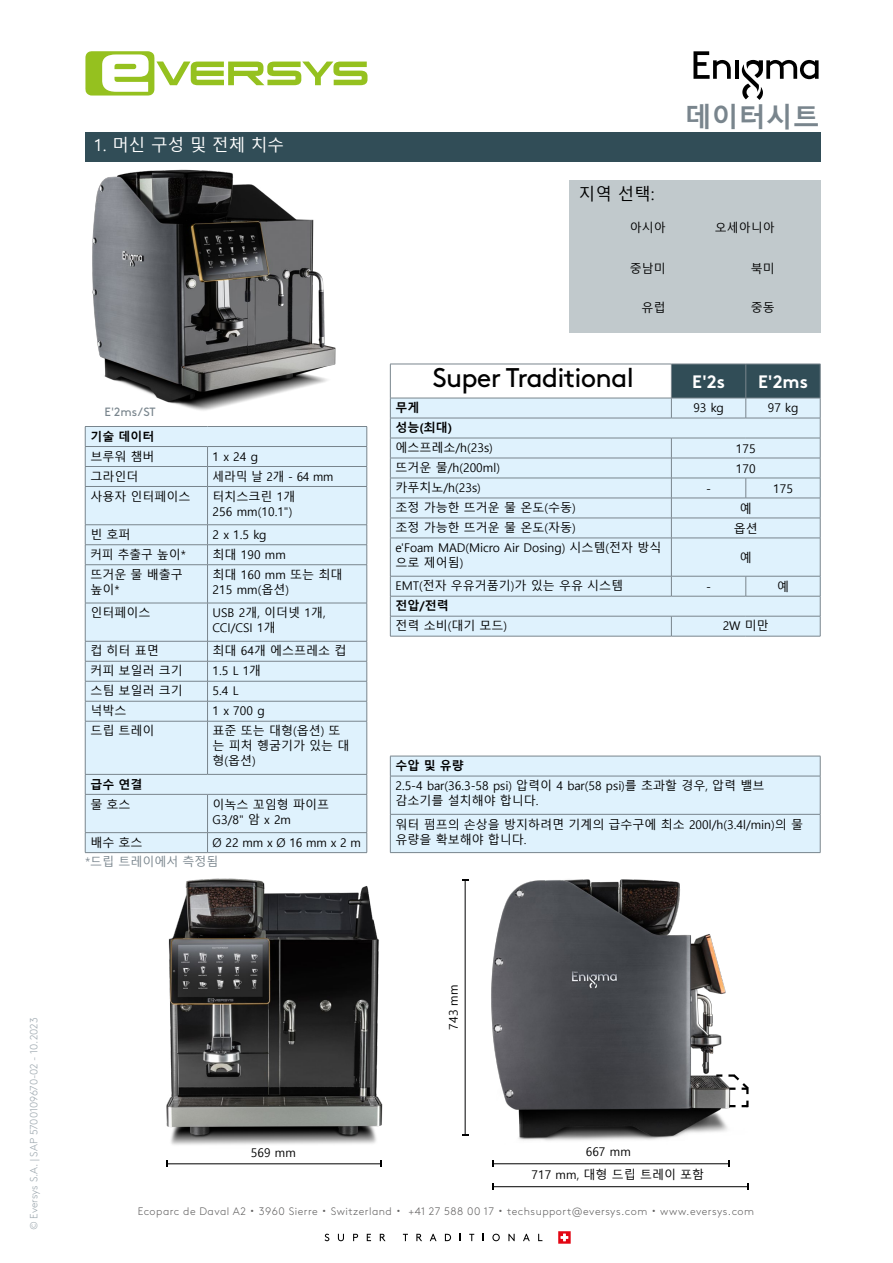
<style>
.page{position:relative;width:893px;height:1263px;background:#fff}
.page>*{position:absolute;margin:0;border:0;box-sizing:border-box;transform-origin:0 0}
.t1{font:27px "Brown Pro";letter-spacing:-.03em;color:#000}
.t2{font:700 27px "Malgun Gothic";color:#79858d}
.t3{font:700 18px "Brown Pro";color:#fff}
.t4{font:16.5px "Malgun Gothic";color:#fff}
.t5{font:16.5px "Malgun Gothic";color:#000}
.t6{font:12px/15px "Malgun Gothic";color:#000}
.t7{font:700 12px "Malgun Gothic";color:#000}
.t8{font:12px "Malgun Gothic";color:#79858d}
.t9{font:12px "Brown Pro";color:#79858d}
.t10{font:300 10.8px "Brown Pro";letter-spacing:.045em;color:#646363}
.t11{font:300 10.5px "Brown Pro";letter-spacing:-.005em;color:#9ca7ae}
.s1{font-family:"Koz Go Pr 6 N";font-weight:400}
</style>
<div class="page">
<svg style="left:85px;top:51px;width:282px;height:45px"></svg>
<svg style="left:325px;top:1234px;width:4px;height:7px"></svg>
<svg style="left:338px;top:1234px;width:6px;height:7px"></svg>
<svg style="left:353px;top:1234px;width:5px;height:7px"></svg>
<svg style="left:367px;top:1234px;width:4px;height:7px"></svg>
<svg style="left:380px;top:1234px;width:6px;height:7px"></svg>
<svg style="left:403px;top:1234px;width:5px;height:7px"></svg>
<svg style="left:416px;top:1234px;width:6px;height:7px"></svg>
<svg style="left:430px;top:1234px;width:7px;height:7px"></svg>
<svg style="left:445px;top:1234px;width:6px;height:7px"></svg>
<svg style="left:469px;top:1234px;width:5px;height:7px"></svg>
<svg style="left:492px;top:1234px;width:8px;height:7px"></svg>
<svg style="left:508px;top:1234px;width:7px;height:7px"></svg>
<svg style="left:523px;top:1234px;width:7px;height:7px"></svg>
<svg style="left:538px;top:1234px;width:4px;height:7px"></svg>
<svg style="left:558px;top:1231px;width:13px;height:13px"></svg>
<svg style="left:693px;top:51px;width:38px;height:28px"></svg>
<hr style="left:735px;top:60px;width:4px;height:19px;background:#000">
<svg style="left:742px;top:60px;width:77px;height:40px"></svg>
<div style="left:85px;top:132px;width:736px;height:30px;background:#314d57"></div>
<img style="left:84px;top:169px;width:252px;height:260px">
<div style="left:85px;top:426px;width:282px;height:20px;background:#dff2fd"></div>
<div style="left:208px;top:446px;width:159px;height:20px;background:#dff2fd"></div>
<div style="left:208px;top:466px;width:159px;height:20px;background:#dff2fd"></div>
<div style="left:85px;top:486px;width:123px;height:39px;background:#dff2fd"></div>
<div style="left:208px;top:486px;width:159px;height:39px;background:#dff2fd"></div>
<hr style="left:85px;top:426px;width:123px;height:1px;background:#79858d">
<hr style="left:208px;top:426px;width:159px;height:1px;background:#79858d">
<hr style="left:208px;top:446px;width:159px;height:1px;background:#79858d">
<hr style="left:208px;top:466px;width:159px;height:1px;background:#79858d">
<div style="left:85px;top:427px;width:123px;height:59px;background:#dff2fd"></div>
<svg style="left:367px;top:427px;width:1px;height:59px"></svg>
<hr style="left:85px;top:486px;width:123px;height:1px;background:#79858d">
<hr style="left:85px;top:487px;width:1px;height:38px;background:#79858d">
<hr style="left:208px;top:486px;width:159px;height:1px;background:#79858d">
<hr style="left:207px;top:487px;width:1px;height:38px;background:#79858d">
<hr style="left:367px;top:487px;width:1px;height:38px;background:#79858d">
<hr style="left:85px;top:524px;width:123px;height:1px;background:#79858d">
<hr style="left:208px;top:524px;width:159px;height:1px;background:#79858d">
<svg style="left:85px;top:525px;width:283px;height:328px;background:#daedf8"></svg>
<hr style="left:85px;top:852px;width:123px;height:1px;background:#79858d">
<hr style="left:208px;top:852px;width:159px;height:1px;background:#79858d">
<div style="left:569px;top:180px;width:252px;height:153px;background:#c1c9cc"></div>
<svg style="left:390px;top:364px;width:431px;height:272px;background:#d5e6f0"></svg>
<hr style="left:390px;top:636px;width:281px;height:1px;background:#79858d">
<hr style="left:671px;top:636px;width:75px;height:1px;background:#79858d">
<hr style="left:746px;top:636px;width:74px;height:1px;background:#79858d">
<hr style="left:671px;top:364px;width:75px;height:1px;background:#79858d">
<hr style="left:671px;top:364px;width:1px;height:34px;background:#79858d">
<hr style="left:746px;top:364px;width:74px;height:1px;background:#79858d">
<hr style="left:745px;top:364px;width:1px;height:34px;background:#79858d">
<hr style="left:820px;top:364px;width:1px;height:34px;background:#79858d">
<div style="left:390px;top:756px;width:430px;height:20px;background:#dff2fd"></div>
<div style="left:390px;top:776px;width:430px;height:38px;background:#dff2fd"></div>
<div style="left:390px;top:814px;width:430px;height:38px;background:#dff2fd"></div>
<hr style="left:390px;top:756px;width:430px;height:1px;background:#79858d">
<svg style="left:390px;top:756px;width:1px;height:20px"></svg>
<svg style="left:820px;top:756px;width:1px;height:20px"></svg>
<hr style="left:390px;top:776px;width:430px;height:1px;background:#79858d">
<hr style="left:390px;top:776px;width:1px;height:38px;background:#79858d">
<hr style="left:820px;top:776px;width:1px;height:38px;background:#79858d">
<hr style="left:390px;top:814px;width:430px;height:1px;background:#79858d">
<hr style="left:390px;top:814px;width:1px;height:38px;background:#79858d">
<hr style="left:820px;top:814px;width:1px;height:38px;background:#79858d">
<hr style="left:390px;top:852px;width:430px;height:1px;background:#79858d">
<img style="left:166px;top:878px;width:217px;height:267px">
<img style="left:491px;top:879px;width:258px;height:262px">
<hr style="left:465px;top:880px;width:1px;height:255px;background:#020203">
<hr style="left:493px;top:1163px;width:236px;height:1px;background:#000">
<hr style="left:493px;top:1186px;width:255px;height:1px;background:#000">
<hr style="left:167px;top:1163px;width:214px;height:1px;background:#000">
<svg style="left:716px;top:1072px;width:33px;height:35px"></svg>
<h3 class="t4" style="left:94px;top:135px;width:192px">1. 머신 구성 및 전체 치수</h3>
<p class="t9" style="left:105px;top:402px;width:53px">E'2ms/ST</p>
<p class="t7" style="left:90px;top:429px;width:66px">기술 데이터</p>
<p class="t6" style="left:90px;top:449px;width:66px">브루워 챔버</p>
<p class="t6" style="left:213px;top:449px;width:47px">1 x 24 g</p>
<p class="t6" style="left:90px;top:469px;width:49px">그라인더</p>
<p class="t6" style="left:213px;top:469px;width:122px">세라믹 날 2개 - 64 mm</p>
<p class="t6" style="left:90px;top:489px;width:102px">사용자 인터페이스</p>
<p class="t6" style="left:213px;top:489px;width:84px">터치스크린 1개<br>256 mm(10.1")</p>
<p class="t6" style="left:90px;top:527px;width:42px">빈 호퍼</p>
<p class="t6" style="left:213px;top:527px;width:55px">2 x 1.5 kg</p>
<p class="t6" style="left:90px;top:547px;width:97px">커피 추출구 높이*</p>
<p class="t6" style="left:213px;top:547px;width:75px">최대 190 mm</p>
<p class="t6" style="left:90px;top:567px;width:94px">뜨거운 물 배출구 높이*</p>
<p class="t6" style="left:213px;top:567px;width:131px">최대 160 mm 또는 최대<br>215 mm(옵션)</p>
<p class="t6" style="left:90px;top:606px;width:61px">인터페이스</p>
<p class="t6" style="left:213px;top:606px;width:115px">USB 2개, 이더넷 1개,<br>CCI/CSI 1개</p>
<p class="t6" style="left:90px;top:644px;width:70px">컵 히터 표면</p>
<p class="t6" style="left:213px;top:644px;width:135px">최대 64개 에스프레소 컵</p>
<p class="t6" style="left:90px;top:664px;width:94px">커피 보일러 크기</p>
<p class="t6" style="left:213px;top:664px;width:50px">1.5 L 1개</p>
<p class="t6" style="left:90px;top:684px;width:94px">스팀 보일러 크기</p>
<p class="t6" style="left:213px;top:684px;width:27px">5.4 L</p>
<p class="t6" style="left:90px;top:704px;width:37px">넉박스</p>
<p class="t6" style="left:213px;top:704px;width:53px">1 x 700 g</p>
<p class="t6" style="left:90px;top:724px;width:66px">드립 트레이</p>
<p class="t6" style="left:213px;top:724px;width:138px">표준 또는 대형(옵션) 또 는 피처 헹굼기가 있는 대 형(옵션)</p>
<p class="t7" style="left:90px;top:777px;width:54px">급수 연결</p>
<p class="t6" style="left:90px;top:797px;width:42px">물 호스</p>
<p class="t6" style="left:213px;top:797px;width:118px">이녹스 꼬임형 파이프<br>G3/8" 암 x 2m</p>
<p class="t6" style="left:90px;top:835px;width:54px">배수 호스</p>
<p class="t6" style="left:213px;top:835px;width:150px">Ø 22 mm x Ø 16 mm x 2 m</p>
<p class="t8" style="left:85px;top:855px;width:135px">*드립 트레이에서 측정됨</p>
<h1 class="t2" style="left:685px;top:101px;width:137px">데이터시트</h1>
<h3 class="t5" style="left:579px;top:185px;width:77px">지역 선택:</h3>
<p class="t6" style="left:630px;top:221px;width:37px">아시아</p>
<p class="t6" style="left:715px;top:221px;width:61px">오세아니아</p>
<p class="t6" style="left:630px;top:261px;width:37px">중남미</p>
<p class="t6" style="left:751px;top:261px;width:25px">북미</p>
<p class="t6" style="left:642px;top:300px;width:25px">유럽</p>
<p class="t6" style="left:751px;top:301px;width:25px">중동</p>
<h1 class="t1" style="left:432px;top:357px;width:203px">Super Traditional</h1>
<h2 class="t3" style="left:692px;top:367px;width:34px">E'2s</h2>
<h2 class="t3" style="left:758px;top:367px;width:51px">E'2ms</h2>
<p class="t7" style="left:395px;top:401px;width:25px">무게</p>
<p class="t6" style="left:693px;top:401px;width:32px">93 kg</p>
<p class="t6" style="left:768px;top:401px;width:32px">97 kg</p>
<p class="t7" style="left:395px;top:421px;width:58px">성능(최대)</p>
<p class="t6" style="left:395px;top:441px;width:99px">에스프레소/h(23s)</p>
<p class="t6" style="left:736px;top:441px;width:21px">175</p>
<p class="t6" style="left:395px;top:461px;width:106px">뜨거운 물/h(200ml)</p>
<p class="t6" style="left:736px;top:461px;width:21px">170</p>
<p class="t6" style="left:395px;top:481px;width:87px">카푸치노/h(23s)</p>
<p class="t6" style="left:706px;top:481px;width:6px">-</p>
<p class="t6" style="left:773px;top:481px;width:21px">175</p>
<p class="t6" style="left:395px;top:501px;width:182px">조정 가능한 뜨거운 물 온도(수동)</p>
<p class="t6" style="left:740px;top:501px;width:13px">예</p>
<p class="t6" style="left:395px;top:521px;width:182px">조정 가능한 뜨거운 물 온도(자동)</p>
<p class="t6" style="left:734px;top:521px;width:25px">옵션</p>
<p class="t6" style="left:395px;top:541px;width:268px">e'Foam MAD(Micro Air Dosing) 시스템(전자 방식 으로 제어됨)</p>
<p class="t6" style="left:740px;top:550px;width:13px">예</p>
<p class="t6" style="left:395px;top:579px;width:229px">EMT(전자 우유거품기)가 있는 우유 시스템</p>
<p class="t6" style="left:706px;top:579px;width:6px">-</p>
<p class="t6" style="left:777px;top:579px;width:13px">예</p>
<p class="t7" style="left:395px;top:599px;width:55px">전압/전력</p>
<p class="t6" style="left:395px;top:619px;width:113px">전력 소비(대기 모드)</p>
<p class="t6" style="left:723px;top:619px;width:48px">2W 미만</p>
<p class="t7" style="left:395px;top:759px;width:70px">수압 및 유량</p>
<p class="t6" style="left:395px;top:779px;width:371px">2.5-4 bar(36.3-58 psi) 압력이 4 bar(58 psi)를 초과할 경우, 압력 밸브 감소기를 설치해야 합니다.</p>
<p class="t6" style="left:395px;top:817px;width:409px">워터 펌프의 손상을 방지하려면 기계의 급수구에 최소 200l/h(3.4l/min)의 물 유량을 확보해야 합니다.</p>
<p class="t11" style="left:26px;top:1230px;width:214px;rotate:-90deg">© Eversys S.A. | SAP 5700109670-02 - 10.2023</p>
<p class="t6" style="left:446px;top:1029px;width:47px;rotate:-90deg">743 mm</p>
<p class="t6" style="left:251px;top:1145px;width:47px">569 mm</p>
<p class="t6" style="left:531px;top:1141px;width:174px;line-height:23px;text-indent:54px">667 mm<br>717 mm, 대형 드립 트레이 포함</p>
<p class="t10" style="left:138px;top:1203px;width:618px">Ecoparc de Daval A2 <span class="s1">・</span> 3960 Sierre <span class="s1">・</span> Switzerland <span class="s1">・</span> +41 27 588 00 17 <span class="s1">・</span> techsupport@eversys.com <span class="s1">・</span> www.eversys.com</p>
</div>
